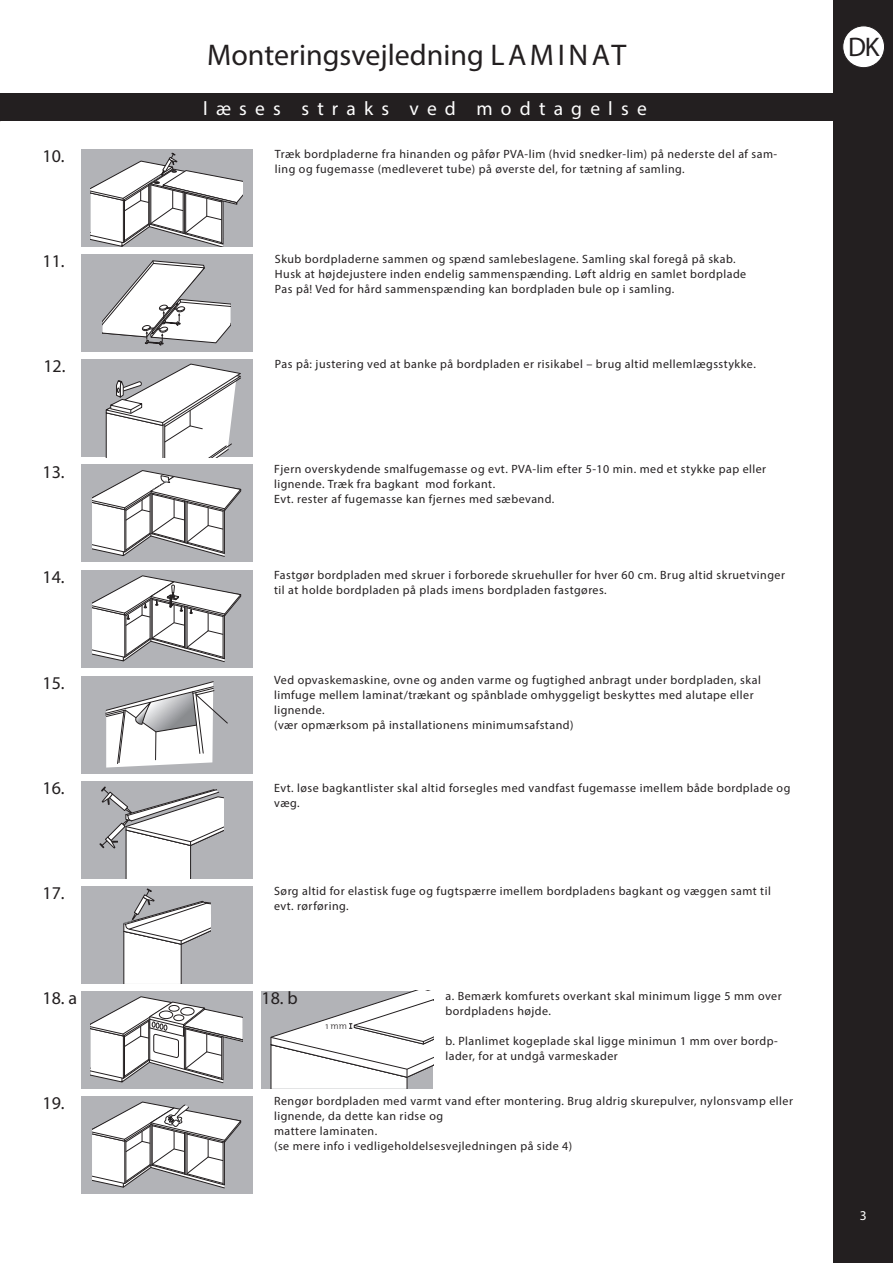
<style>
.page{position:relative;width:893px;height:1263px;background:#fff}
.page>*{position:absolute;margin:0;border:0;box-sizing:border-box;transform-origin:0 0}
.Normal{font:30px "Myriad Pro";color:#231f20}
.Normal-2{font:27px "Myriad Pro";color:#231f20}
.Normal-3{font:19.5px "Myriad Pro";letter-spacing:.42em;color:#fff}
.Normal-4{font:18px "Myriad Pro";color:#231f20}
.t1{font:13.5px "Myriad Pro";color:#fff}
.Brød{font:12px/15px "Myriad Pro";letter-spacing:.04em;color:#231f20}
.t2{font:300 9.15px "The Mix";color:#231f20}
</style>
<div class="page">
<div style="left:833px;top:0;width:60px;height:1263px;background:#231f20"></div>
<div style="left:843px;top:26px;width:41px;height:42px;background:#fff;border-radius:50%"></div>
<div style="left:842px;top:26px;width:43px;height:42px;border:1px solid #231f20;border-radius:50%"></div>
<div style="left:0;top:94px;width:838px;height:27px;background:#231f20"></div>
<div style="left:81px;top:149px;width:171px;height:98px;background:#b2b3b7"></div>
<svg style="left:91px;top:153px;width:151px;height:94px"></svg>
<div style="left:81px;top:254px;width:171px;height:98px;background:#b2b3b7"></div>
<svg style="left:103px;top:261px;width:127px;height:84px"></svg>
<div style="left:81px;top:465px;width:171px;height:97px;background:#b2b3b7"></div>
<svg style="left:92px;top:470px;width:149px;height:87px"></svg>
<div style="left:81px;top:570px;width:171px;height:98px;background:#b2b3b7"></div>
<svg style="left:92px;top:575px;width:149px;height:87px"></svg>
<div style="left:81px;top:991px;width:171px;height:98px;background:#b2b3b7"></div>
<svg style="left:91px;top:996px;width:151px;height:87px"></svg>
<div style="left:261px;top:991px;width:172px;height:98px;background:#b2b3b7"></div>
<svg style="left:270px;top:991px;width:163px;height:98px"></svg>
<div style="left:81px;top:1096px;width:171px;height:98px;background:#b2b3b7"></div>
<svg style="left:92px;top:1101px;width:149px;height:88px"></svg>
<div style="left:81px;top:676px;width:171px;height:97px;background:#b2b3b7"></div>
<svg style="left:105px;top:681px;width:123px;height:86px"></svg>
<div style="left:81px;top:886px;width:171px;height:98px;background:#b2b3b7"></div>
<svg style="left:123px;top:889px;width:88px;height:95px"></svg>
<div style="left:81px;top:781px;width:171px;height:98px;background:#b2b3b7"></div>
<svg style="left:99px;top:786px;width:125px;height:93px"></svg>
<div style="left:82px;top:359px;width:171px;height:98px;background:#b2b3b7"></div>
<svg style="left:105px;top:363px;width:136px;height:94px"></svg>
<p class="Normal" style="left:207px;top:36px;width:421px">Monteringsvejledning LAMINAT</p>
<p class="Normal-3" style="left:203px;top:96px;width:445px">læses straks ved modtagelse</p>
<p class="Normal-4" style="left:43px;top:145px;width:24px">10.</p>
<p class="Brød" style="left:275px;top:146px;width:504px">Træk bordpladerne fra hinanden og påfør PVA-lim (hvid snedker-lim) på nederste del af sam&shy;ling og fugemasse (medleveret tube) på øverste del, for tætning af samling.</p>
<p class="Normal-4" style="left:43px;top:250px;width:24px">11.</p>
<p class="Brød" style="left:275px;top:251px;width:462px">Skub bordpladerne sammen og spænd samlebeslagene. Samling skal foregå på skab.</p>
<p class="Brød" style="left:275px;top:266px;width:473px">Husk at højdejustere inden endelig sammenspænding. Løft aldrig en samlet bordplade</p>
<p class="Brød" style="left:275px;top:281px;width:401px">Pas på! Ved for hård sammenspænding kan bordpladen bule op i samling.</p>
<p class="Normal-4" style="left:43px;top:355px;width:24px">12.</p>
<p class="Brød" style="left:275px;top:356px;width:482px">Pas på: justering ved at banke på bordpladen er risikabel – brug altid mellemlægsstykke.</p>
<p class="Normal-4" style="left:43px;top:460px;width:24px">13.</p>
<p class="Brød" style="left:274px;top:462px;width:494px">Fjern overskydende smalfugemasse og evt. PVA-lim efter 5-10 min. med et stykke pap eller lignende. Træk fra bagkant mod forkant.</p>
<p class="Brød" style="left:274px;top:492px;width:282px">Evt. rester af fugemasse kan fjernes med sæbevand.</p>
<p class="Normal-4" style="left:43px;top:566px;width:24px">14.</p>
<p class="Brød" style="left:274px;top:567px;width:512px">Fastgør bordpladen med skruer i forborede skruehuller for hver 60 cm. Brug altid skruetvinger til at holde bordpladen på plads imens bordpladen fastgøres.</p>
<p class="Normal-4" style="left:43px;top:671px;width:24px">15.</p>
<p class="Brød" style="left:274px;top:673px;width:488px">Ved opvaskemaskine, ovne og anden varme og fugtighed anbragt under bordpladen, skal limfuge mellem laminat/trækant og spånblade omhyggeligt beskyttes med alutape eller lignende.</p>
<p class="Brød" style="left:274px;top:718px;width:301px">(vær opmærksom på installationens minimumsafstand)</p>
<p class="Normal-4" style="left:43px;top:777px;width:24px">16.</p>
<p class="Brød" style="left:274px;top:780px;width:518px">Evt. løse bagkantlister skal altid forsegles med vandfast fugemasse imellem både bordplade og væg.</p>
<p class="Normal-4" style="left:43px;top:882px;width:24px">17.</p>
<p class="Brød" style="left:274px;top:883px;width:498px">Sørg altid for elastisk fuge og fugtspærre imellem bordpladens bagkant og væggen samt til evt. rørføring.</p>
<p class="Brød" style="left:445px;top:988px;width:338px">a. Bemærk komfurets overkant skal minimum ligge 5 mm over bordpladens højde.</p>
<p class="Brød" style="left:445px;top:1033px;width:334px">b. Planlimet kogeplade skal ligge minimun 1 mm over bordp&shy;lader, for at undgå varmeskader</p>
<p class="Brød" style="left:274px;top:1093px;width:520px">Rengør bordpladen med varmt vand efter montering. Brug aldrig skurepulver, nylonsvamp eller lignende, da dette kan ridse og</p>
<p class="Brød" style="left:274px;top:1123px;width:105px">mattere laminaten.</p>
<p class="Brød" style="left:274px;top:1138px;width:300px">(se mere info i vedligeholdelsesvejledningen på side 4)</p>
<p class="Normal-4" style="left:43px;top:987px;width:36px">18. a</p>
<p class="Normal-4" style="left:261px;top:987px;width:38px">18. b</p>
<p class="t2" style="left:326px;top:1018px;width:23px">1 mm</p>
<p class="Normal-4" style="left:43px;top:1092px;width:24px">19.</p>
<p class="Normal-2" style="left:848px;top:30px;width:33px">DK</p>
<p class="t1" style="left:860px;top:1207px;width:8px">3</p>
</div>
